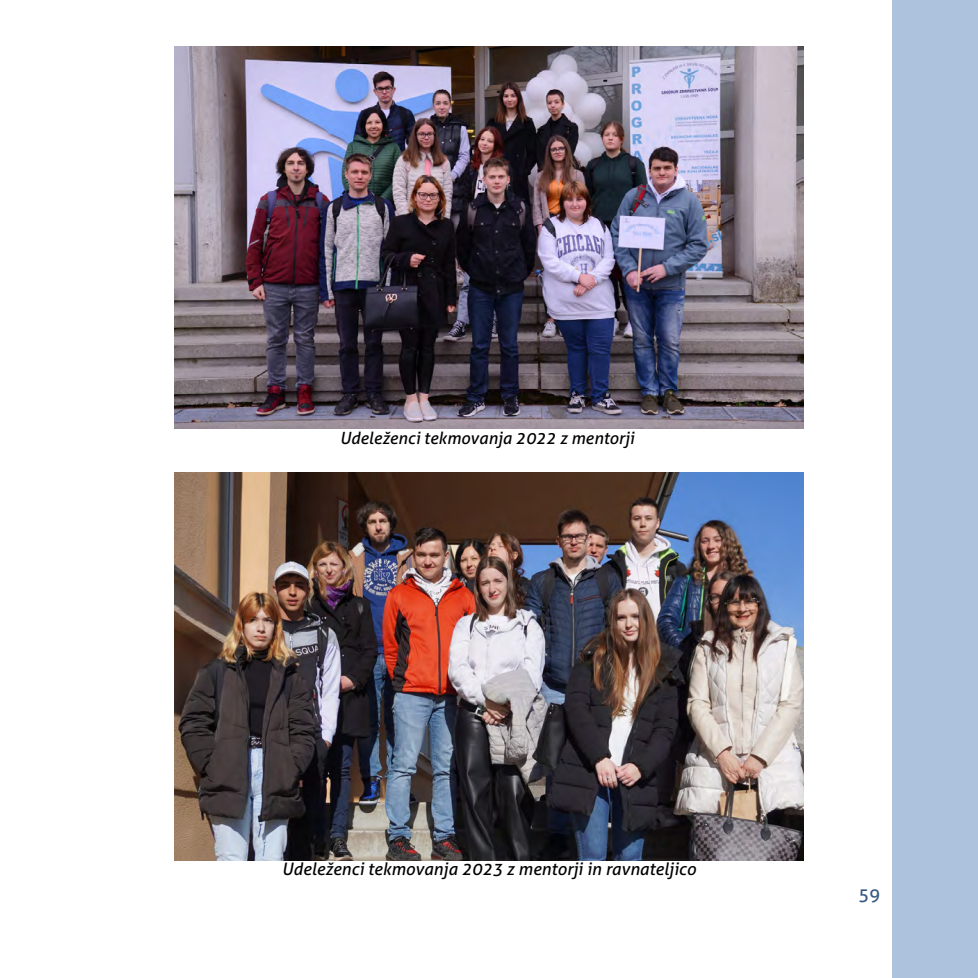
<style>
.page{position:relative;width:978px;height:978px;background:#fff}
.page>*{position:absolute;margin:0;border:0;box-sizing:border-box;transform-origin:0 0}
.t1{font:18px "Aller";color:#365880}
.t2{font:italic 17.25px "Aller";color:#000}
.t3{font:italic 16.8px "Aller";color:#000}
</style>
<div class="page">
<img style="left:175px;top:46px;width:628px;height:383px">
<div style="left:893px;top:0;width:84px;height:977px;background:#adc3dd"></div>
<img style="left:175px;top:472px;width:628px;height:388px">
<p class="t3" style="left:340px;top:428px;width:296px">Udeleženci tekmovanja 2022 z mentorji</p>
<p class="t2" style="left:282px;top:859px;width:416px">Udeleženci tekmovanja 2023 z mentorji in ravnateljico</p>
<p class="t1" style="left:858px;top:883px;width:23px">59</p>
</div>
